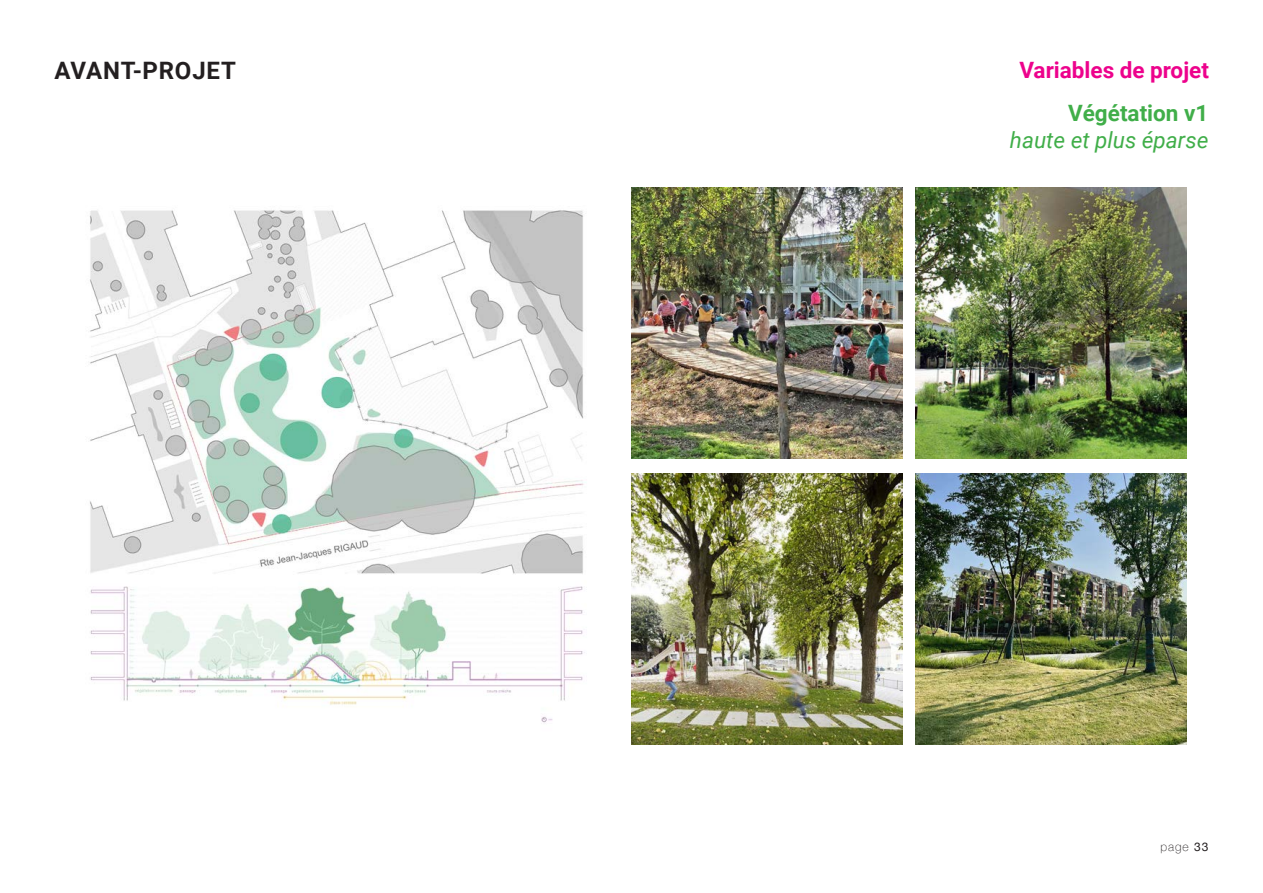
<style>
.page{position:relative;width:1263px;height:893px;background:#fff}
.page>*{position:absolute;margin:0;border:0;box-sizing:border-box;transform-origin:0 0}
.t1{font:700 24px "Roboto";letter-spacing:.035em;color:#231f20}
.t2{font:700 22.5px "Roboto";color:#ed028c}
.t3{font:italic 22.5px "Roboto";color:#40ae49}
.t4{font:700 22.5px "Roboto";color:#40ae49}
.t5{font:100 12px "Helvetica Neue";color:#231f20}
.s1{font-weight:400}
</style>
<div class="page">
<img style="left:631px;top:188px;width:271px;height:271px">
<img style="left:631px;top:474px;width:271px;height:271px">
<img style="left:915px;top:188px;width:271px;height:271px">
<img style="left:915px;top:474px;width:271px;height:271px">
<img style="left:90px;top:210px;width:495px;height:513px">
<p class="t1" style="left:54px;top:54px;width:183px">AVANT-PROJET</p>
<p class="t2" style="left:1019px;top:54px;width:191px">Variables de projet</p>
<p class="t4" style="left:1068px;top:98px;width:142px">Végétation v1</p>
<p class="t3" style="left:1010px;top:125px;width:200px">haute et plus éparse</p>
<p class="t5" style="left:1160px;top:837px;width:49px">page <span class="s1">33</span></p>
</div>
